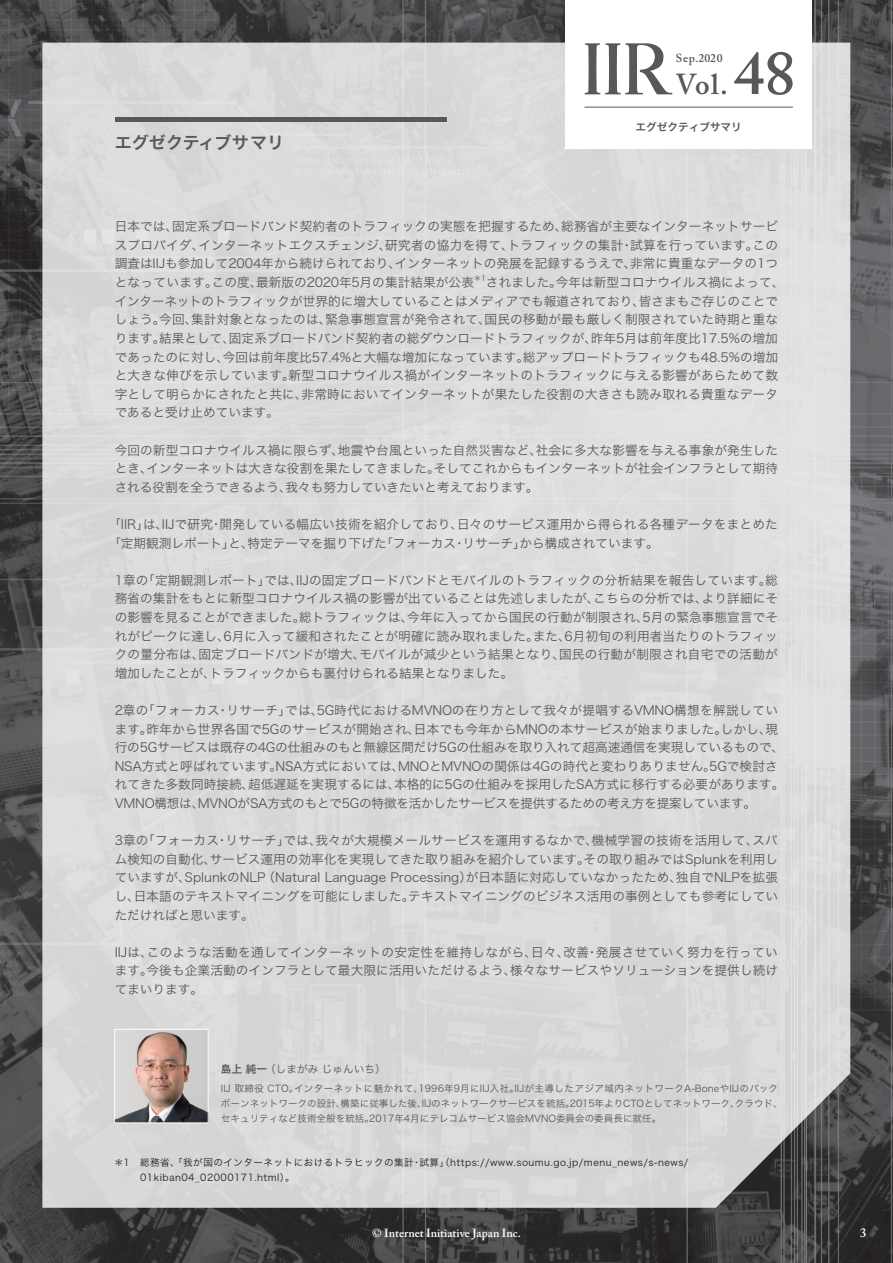
<style>
.page{position:relative;width:893px;height:1263px;background:#fff}
.page>*{position:absolute;margin:0;border:0;box-sizing:border-box;transform-origin:0 0}
.t1{font:600 28.65px "Adobe Caslon Pro";color:#57585a}
.タイトルexe{font:16.95px "Hira Kaku Pro W6";color:#57585a}
.t2{font:600 12.75px "Adobe Caslon Pro";color:#fff}
.exe_本文{font:12.6px/18.6px "Hira Kaku Pro W3";letter-spacing:.005em;color:#57585a;text-align:justify}
.t3{font:600 11.7px "Adobe Caslon Pro";color:#fff}
.t4{font:600 11.7px "Adobe Caslon Pro";letter-spacing:.05em;color:#57585a}
.t5{font:10.65px "Hira Kaku Pro W3";color:#57585a}
.t6{font:10.65px "Hira Kaku Pro W6";color:#57585a}
.執筆者{font:9.6px/14.9px "Hira Kaku Pro W3";color:#57585a}
.注釈{font:9.6px "Hira Kaku Pro W3";letter-spacing:.05em;color:#231f20}
.exe_本文-2{font:7.35px "Hira Kaku Pro W3";color:#57585a}
.s1{font-size:61.65px}
.s2{font-family:"Hira Kaku Pro W6"}
</style>
<div class="page">
<img style="left:0;top:0;width:893px;height:1263px">
<div style="left:42px;top:43px;width:808px;height:1165px;background:#dbdbdc"></div>
<hr style="left:115px;top:118px;width:331px;height:4px;background:#57585a">
<div style="left:565px;top:0;width:247px;height:149px;background:#fff"></div>
<hr style="left:585px;top:107px;width:208px;height:1px;background:#57585a">
<svg style="left:585px;top:43px;width:87px;height:51px"></svg>
<img style="left:116px;top:1031px;width:90px;height:90px">
<div style="left:114px;top:1029px;width:94px;height:94px;border:1px solid #fff"></div>
<p class="タイトルexe" style="left:115px;top:127px;width:171px">エグゼクティブサマリ</p>
<h1 class="t1" style="left:676px;top:67px;width:121px">Vol.<span class="s1">48</span></h1>
<p class="t4" style="left:676px;top:51px;width:48px">Sep.2020</p>
<p class="t6" style="left:636px;top:118px;width:108px">エグゼクティブサマリ</p>
<p class="exe_本文" style="left:115px;top:216px;width:665px">日本では、固定系ブロードバンド契約者のトラフィックの実態を把握するため、総務省が主要なインターネットサービスプロバイダ、インターネットエクスチェンジ、研究者の協力を得て、トラフィックの集計・試算を行っています。この調査はIIJも参加して2004年から続けられており、インターネットの発展を記録するうえで、非常に貴重なデータの1つとなっています。この度、最新版の2020年5月の集計結果が公表</p>
<p class="exe_本文-2" style="left:474px;top:272px;width:14px">＊1</p>
<p class="exe_本文" style="left:115px;top:272px;width:671px;text-align:left;text-indent:371px">されました。今年は新型コロナウイルス禍によって、インターネットのトラフィックが世界的に増大していることはメディアでも報道されており、皆さまもご存じのことでしょう。今回、集計対象となったのは、緊急事態宣言が発令されて、国民の移動が最も厳しく制限されていた時期と重なります。結果として、固定系ブロードバンド契約者の総ダウンロードトラフィックが、昨年5月は前年度比17.5%の増加であったのに対し、今回は前年度比57.4%と大幅な増加になっています。総アップロードトラフィックも48.5%の増加と大きな伸びを示しています。新型コロナウイルス禍がインターネットのトラフィックに与える影響があらためて数字として明らかにされたと共に、非常時においてインターネットが果たした役割の大きさも読み取れる貴重なデータであると受け止めています。</p>
<p class="exe_本文" style="left:115px;top:440px;width:665px">今回の新型コロナウイルス禍に限らず、地震や台風といった自然災害など、社会に多大な影響を与える事象が発生したとき、インターネットは大きな役割を果たしてきました。そしてこれからもインターネットが社会インフラとして期待される役割を全うできるよう、我々も努力していきたいと考えております。</p>
<p class="exe_本文" style="left:108px;top:514px;width:671px">「IIR」は、IIJで研究・開発している幅広い技術を紹介しており、日々のサービス運用から得られる各種データをまとめた「定期観測レポート」と、特定テーマを掘り下げた「フォーカス・リサーチ」から構成されています。</p>
<p class="exe_本文" style="left:115px;top:570px;width:665px">1章の「定期観測レポート」では、IIJの固定ブロードバンドとモバイルのトラフィックの分析結果を報告しています。総務省の集計をもとに新型コロナウイルス禍の影響が出ていることは先述しましたが、こちらの分析では、より詳細にその影響を見ることができました。総トラフィックは、今年に入ってから国民の行動が制限され、5月の緊急事態宣言でそれがピークに達し、6月に入って緩和されたことが明確に読み取れました。また、6月初旬の利用者当たりのトラフィックの量分布は、固定ブロードバンドが増大、モバイルが減少という結果となり、国民の行動が制限され自宅での活動が増加したことが、トラフィックからも裏付けられる結果となりました。</p>
<p class="exe_本文" style="left:115px;top:700px;width:671px;text-align:left">2章の「フォーカス・リサーチ」では、5G時代におけるMVNOの在り方として我々が提唱するVMNO構想を解説しています。昨年から世界各国で5Gのサービスが開始され、日本でも今年からMNOの本サービスが始まりました。しかし、現行の5Gサービスは既存の4Gの仕組みのもと無線区間だけ5Gの仕組みを取り入れて超高速通信を実現しているもので、NSA方式と呼ばれています。NSA方式においては、MNOとMVNOの関係は4Gの時代と変わりありません。5Gで検討されてきた多数同時接続、超低遅延を実現するには、本格的に5Gの仕組みを採用したSA方式に移行する必要があります。VMNO構想は、MVNOがSA方式のもとで5Gの特徴を活かしたサービスを提供するための考え方を提案しています。</p>
<p class="exe_本文" style="left:115px;top:830px;width:665px">3章の「フォーカス・リサーチ」では、我々が大規模メールサービスを運用するなかで、機械学習の技術を活用して、スパム検知の自動化、サービス運用の効率化を実現してきた取り組みを紹介しています。その取り組みではSplunkを利用していますが、SplunkのNLP（Natural Language Processing）が日本語に対応していなかったため、独自でNLPを拡張し、日本語のテキストマイニングを可能にしました。テキストマイニングのビジネス活用の事例としても参考にしていただければと思います。</p>
<p class="exe_本文" style="left:115px;top:942px;width:665px">IIJは、このような活動を通してインターネットの安定性を維持しながら、日々、改善・発展させていく努力を行っています。今後も企業活動のインフラとして最大限に活用いただけるよう、様々なサービスやソリューションを提供し続けてまいります。</p>
<p class="t5" style="left:221px;top:1059px;width:166px"><span class="s2">島上純一</span>（しまがみ じゅんいち）</p>
<p class="執筆者" style="left:221px;top:1080px;width:563px">IIJ 取締役 CTO。インターネットに魅かれて、1996年9月にIIJ入社。IIJが主導したアジア域内ネットワークA-BoneやIIJのバックボーンネットワークの設計、構築に従事した後、IIJのネットワークサービスを統括。2015年よりCTOとしてネットワーク、クラウド、セキュリティなど技術全般を統括。2017年4月にテレコムサービス協会MVNO委員会の委員長に就任。</p>
<p class="注釈" style="left:114px;top:1153px;width:576px">＊1 総務省、「我が国のインターネットにおけるトラヒックの集計・試算」（https://www.soumu.go.jp/menu_news/s-news/</p>
<p class="注釈" style="left:140px;top:1168px;width:156px">01kiban04_02000171.html）。</p>
<p class="t3" style="left:372px;top:1226px;width:150px">© Internet Initiative Japan Inc.</p>
<p class="t2" style="left:860px;top:1225px;width:8px">3</p>
</div>
